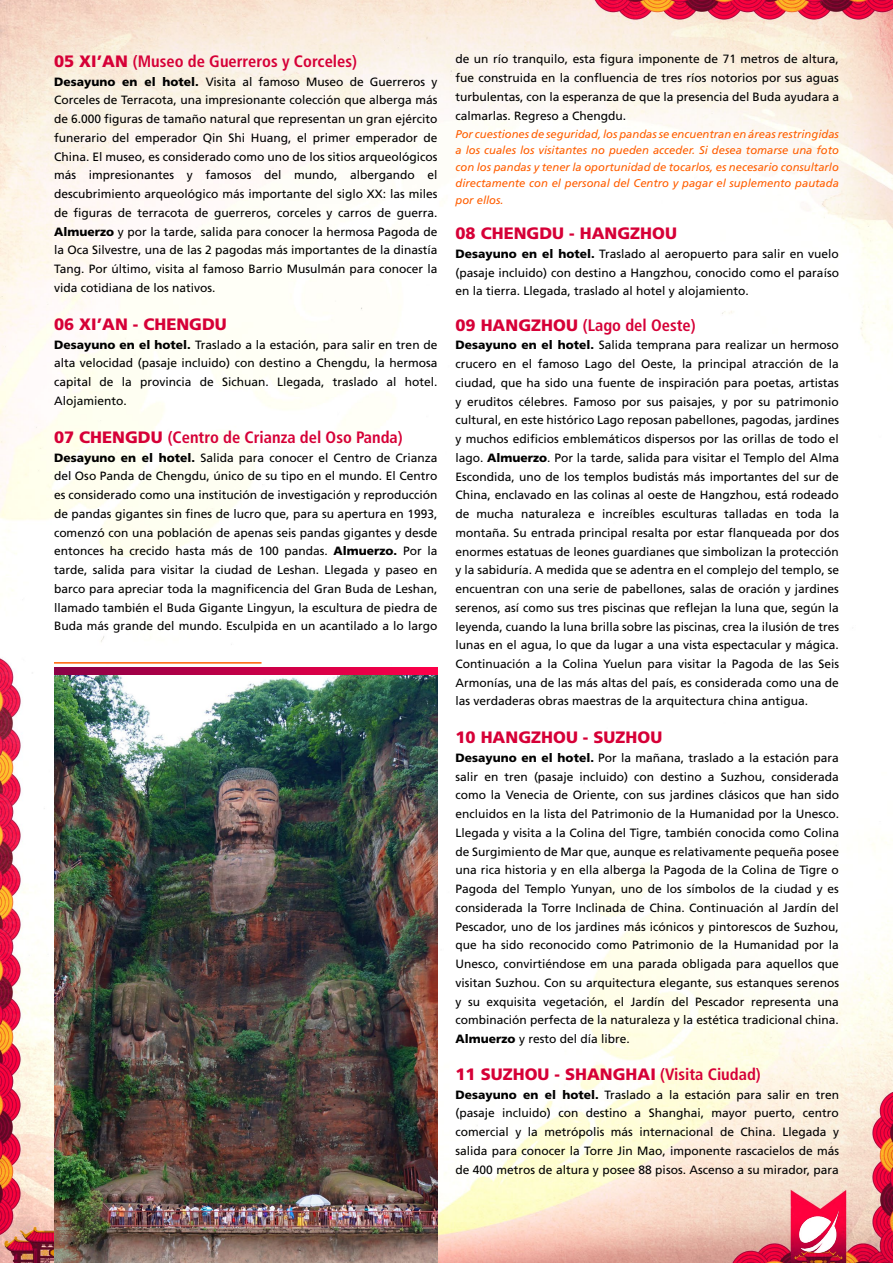
<style>
.page{position:relative;width:893px;height:1263px;background:#fff}
.page>*{position:absolute;margin:0;border:0;box-sizing:border-box;transform-origin:0 0}
.t1{font:700 condensed 16.5px "Frutiger";color:#d60037}
.t2{font:900 16.5px "Frutiger";color:#d60037}
.t3{font:12px/18.8px "Frutiger";color:#000;text-align:justify}
.t4{font:italic 11.25px/16.5px "Frutiger";color:#ff5e00;text-align:justify}
.s1{font-weight:900;font-stretch:normal}
.s2{font-weight:900}
.s3{font-weight:700;font-stretch:condensed}
</style>
<div class="page">
<img style="left:0;top:0;width:893px;height:1263px">
<img style="left:800px;top:1210px;width:39px;height:43px">
<hr style="left:0;top:485px;width:1px;height:74px;background:#fff">
<img style="left:54px;top:675px;width:383px;height:588px">
<svg style="left:54px;top:668px;width:383px;height:7px"></svg>
<hr style="left:54px;top:662px;width:208px;height:2px;background:#ff5e00">
<h1 class="t1" style="left:54px;top:51px;width:305px"><span class="s1">05 XI’AN</span> (Museo de Guerreros y Corceles)</h1>
<p class="t3" style="left:54px;top:72px;width:385px"><span class="s2">Desayuno en el hotel.</span> Visita al famoso Museo de Guerreros y Corceles de Terracota, una impresionante colección que alberga más de 6.000 figuras de tamaño natural que representan un gran ejército funerario del emperador Qin Shi Huang, el primer emperador de China. El museo, es considerado como uno de los sitios arqueológicos más impresionantes y famosos del mundo, albergando el descubrimiento arqueológico más importante del siglo XX: las miles de figuras de terracota de guerreros, corceles y carros de guerra.<br><span class="s2">Almuerzo</span> y por la tarde, salida para conocer la hermosa Pagoda de la Oca Silvestre, una de las 2 pagodas más importantes de la dinastía Tang. Por último, visita al famoso Barrio Musulmán para conocer la vida cotidiana de los nativos.</p>
<h1 class="t2" style="left:54px;top:314px;width:174px">06 XI’AN - CHENGDU</h1>
<p class="t3" style="left:54px;top:335px;width:385px"><span class="s2">Desayuno en el hotel.</span> Traslado a la estación, para salir en tren de alta velocidad (pasaje incluido) con destino a Chengdu, la hermosa capital de la provincia de Sichuan. Llegada, traslado al hotel.<br>Alojamiento.</p>
<h1 class="t1" style="left:54px;top:427px;width:350px"><span class="s1">07 CHENGDU</span> (Centro de Crianza del Oso Panda)</h1>
<p class="t3" style="left:54px;top:448px;width:385px"><span class="s2">Desayuno en el hotel.</span> Salida para conocer el Centro de Crianza del Oso Panda de Chengdu, único de su tipo en el mundo. El Centro es considerado como una institución de investigación y reproducción de pandas gigantes sin fines de lucro que, para su apertura en 1993, comenzó con una población de apenas seis pandas gigantes y desde entonces ha crecido hasta más de 100 pandas. <span class="s2">Almuerzo.</span> Por la tarde, salida para visitar la ciudad de Leshan. Llegada y paseo en barco para apreciar toda la magnificencia del Gran Buda de Leshan, llamado también el Buda Gigante Lingyun, la escultura de piedra de Buda más grande del mundo. Esculpida en un acantilado a lo largo</p>
<p class="t3" style="left:455px;top:50px;width:385px">de un río tranquilo, esta figura imponente de 71 metros de altura, fue construida en la confluencia de tres ríos notorios por sus aguas turbulentas, con la esperanza de que la presencia del Buda ayudara a calmarlas. Regreso a Chengdu.</p>
<p class="t4" style="left:455px;top:125px;width:385px">Por cuestiones de seguridad, los pandas se encuentran en áreas restringidas a los cuales los visitantes no pueden acceder. Si desea tomarse una foto con los pandas y tener la oportunidad de tocarlos, es necesario consultarlo directamente con el personal del Centro y pagar el suplemento pautada por ellos.</p>
<h1 class="t2" style="left:455px;top:223px;width:223px">08 CHENGDU - HANGZHOU</h1>
<p class="t3" style="left:455px;top:244px;width:385px"><span class="s2">Desayuno en el hotel.</span> Traslado al aeropuerto para salir en vuelo (pasaje incluido) con destino a Hangzhou, conocido como el paraíso en la tierra. Llegada, traslado al hotel y alojamiento.</p>
<h1 class="t1" style="left:455px;top:315px;width:242px"><span class="s1">09 HANGZHOU</span> (Lago del Oeste)</h1>
<p class="t3" style="left:455px;top:336px;width:385px"><span class="s2">Desayuno en el hotel.</span> Salida temprana para realizar un hermoso crucero en el famoso Lago del Oeste, la principal atracción de la ciudad, que ha sido una fuente de inspiración para poetas, artistas y eruditos célebres. Famoso por sus paisajes, y por su patrimonio cultural, en este histórico Lago reposan pabellones, pagodas, jardines y muchos edificios emblemáticos dispersos por las orillas de todo el lago. <span class="s2">Almuerzo</span>. Por la tarde, salida para visitar el Templo del Alma Escondida, uno de los templos budistás más importantes del sur de China, enclavado en las colinas al oeste de Hangzhou, está rodeado de mucha naturaleza e increíbles esculturas talladas en toda la montaña. Su entrada principal resalta por estar flanqueada por dos enormes estatuas de leones guardianes que simbolizan la protección y la sabiduría. A medida que se adentra en el complejo del templo, se encuentran con una serie de pabellones, salas de oración y jardines serenos, así como sus tres piscinas que reflejan la luna que, según la leyenda, cuando la luna brilla sobre las piscinas, crea la ilusión de tres lunas en el agua, lo que da lugar a una vista espectacular y mágica.<br>Continuación a la Colina Yuelun para visitar la Pagoda de las Seis Armonías, una de las más altas del país, es considerada como una de las verdaderas obras maestras de la arquitectura china antigua.</p>
<h1 class="t2" style="left:455px;top:727px;width:208px">10 HANGZHOU - SUZHOU</h1>
<p class="t3" style="left:455px;top:748px;width:385px"><span class="s2">Desayuno en el hotel.</span> Por la mañana, traslado a la estación para salir en tren (pasaje incluido) con destino a Suzhou, considerada como la Venecia de Oriente, con sus jardines clásicos que han sido encluidos en la lista del Patrimonio de la Humanidad por la Unesco.<br>Llegada y visita a la Colina del Tigre, también conocida como Colina de Surgimiento de Mar que, aunque es relativamente pequeña posee una rica historia y en ella alberga la Pagoda de la Colina de Tigre o Pagoda del Templo Yunyan, uno de los símbolos de la ciudad y es considerada la Torre Inclinada de China. Continuación al Jardín del Pescador, uno de los jardines más icónicos y pintorescos de Suzhou, que ha sido reconocido como Patrimonio de la Humanidad por la Unesco, convirtiéndose em una parada obligada para aquellos que visitan Suzhou. Con su arquitectura elegante, sus estanques serenos y su exquisita vegetación, el Jardín del Pescador representa una combinación perfecta de la naturaleza y la estética tradicional china.<br><span class="s2">Almuerzo</span> y resto del día libre.</p>
<h1 class="t2" style="left:455px;top:1064px;width:307px">11 SUZHOU - SHANGHAI <span class="s3">(Visita Ciudad)</span></h1>
<p class="t3" style="left:455px;top:1085px;width:385px"><span class="s2">Desayuno en el hotel.</span> Traslado a la estación para salir en tren (pasaje incluido) con destino a Shanghai, mayor puerto, centro comercial y la metrópolis más internacional de China. Llegada y salida para conocer la Torre Jin Mao, imponente rascacielos de más de 400 metros de altura y posee 88 pisos. Ascenso a su mirador, para</p>
</div>
